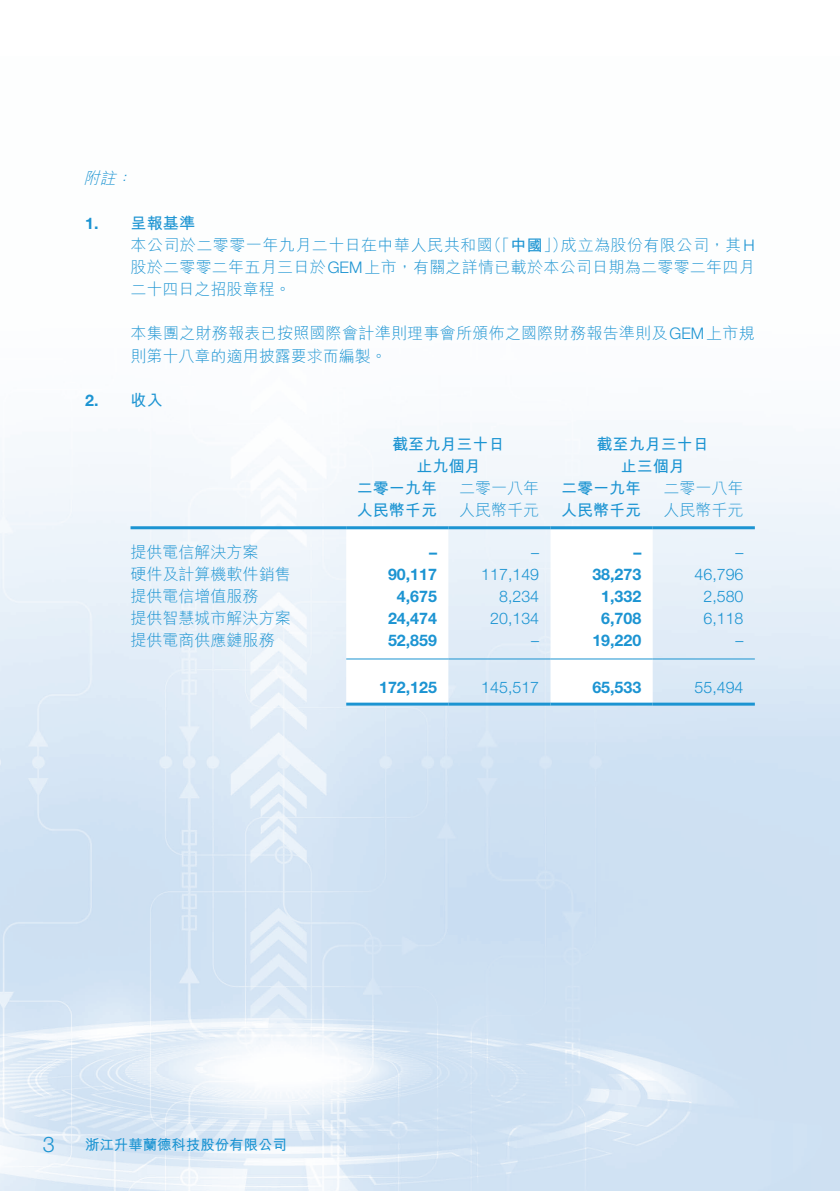
<style>
.page{position:relative;width:840px;height:1191px;background:#fff}
.page>*{position:absolute;margin:0;border:0;box-sizing:border-box;transform-origin:0 0}
.t1{font:300 21.6px "Helvetica Neue LT Std";color:#1c94d2}
.t2{font:300 16px/22px "M Hei HK";letter-spacing:.015em;color:#1c94d2}
.t3{font:700 16px "Helvetica Neue LT Std";color:#1c94d2}
.t4{font:300 16px "Helvetica Neue LT Std";color:#1c94d2}
.t5{font:700 16px/22px "M Hei HK";color:#1c94d2;text-align:center}
.t6{font:italic 300 16px "M Hei HK";color:#1c94d2}
.t7{font:700 14.4px "M Hei HK";color:#1c94d2}
.s1{font-weight:700}
.s2{font-family:"Helvetica Neue LT Std"}
</style>
<div class="page">
<img style="left:0;top:434px;width:839px;height:757px">
<svg style="left:346px;top:529px;width:306px;height:173px"></svg>
<hr style="left:130px;top:526px;width:216px;height:3px;background:#1c94d2">
<hr style="left:346px;top:526px;width:102px;height:3px;background:#1c94d2">
<hr style="left:448px;top:526px;width:102px;height:3px;background:#1c94d2">
<hr style="left:550px;top:526px;width:102px;height:3px;background:#1c94d2">
<hr style="left:652px;top:526px;width:102px;height:3px;background:#1c94d2">
<hr style="left:346px;top:658px;width:102px;height:1px;background:#1c94d2">
<hr style="left:448px;top:658px;width:102px;height:1px;background:#1c94d2">
<hr style="left:550px;top:658px;width:102px;height:1px;background:#1c94d2">
<hr style="left:652px;top:658px;width:102px;height:1px;background:#1c94d2">
<hr style="left:346px;top:702px;width:102px;height:3px;background:#1c94d2">
<hr style="left:448px;top:702px;width:102px;height:3px;background:#1c94d2">
<hr style="left:550px;top:702px;width:102px;height:3px;background:#1c94d2">
<hr style="left:652px;top:702px;width:102px;height:3px;background:#1c94d2">
<p class="t6" style="left:83px;top:167px;width:39px">附註</p>
<p class="t6" style="left:115px;top:167px;width:23px">：</p>
<p class="t3" style="left:85px;top:214px;width:15px">1.</p>
<p class="t3" style="left:85px;top:390px;width:15px">2.</p>
<p class="t5" style="left:130px;top:211px;width:66px">呈報基準</p>
<p class="t2" style="left:485px;top:234px;width:83px">（「<span class="s1">中國</span>」）</p>
<p class="t2" style="left:130px;top:234px;width:625px">本公司於二零零一年九月二十日在中華人民共和國<br>股於二零零二年五月三日於<span class="s2">GEM</span>上市，有關之詳情已載於本公司日期為二零零二年四月二十四日之招股章程。</p>
<p class="t2" style="left:130px;top:322px;width:625px">本集團之財務報表已按照國際會計準則理事會所頒佈之國際財務報告準則及<span class="s2">GEM</span>上市規則第十八章的適用披露要求而編製。</p>
<p class="t5" style="left:130px;top:387px;width:34px">收入</p>
<p class="t2" style="left:561px;top:234px;width:195px">成立為股份有限公司，其<span class="s2">H</span></p>
<p class="t5" style="left:392px;top:431px;width:113px">截至九月三十日止九個月</p>
<p class="t5" style="left:596px;top:431px;width:113px">截至九月三十日止三個月</p>
<p class="t2" style="left:663px;top:476px;width:81px">二零一八年</p>
<p class="t2" style="left:459px;top:476px;width:82px">二零一八年</p>
<p class="t5" style="left:357px;top:475px;width:81px">二零一九年</p>
<p class="t5" style="left:561px;top:475px;width:81px">二零一九年</p>
<p class="t5" style="left:357px;top:497px;width:81px">人民幣千元</p>
<p class="t2" style="left:459px;top:498px;width:82px">人民幣千元</p>
<p class="t5" style="left:561px;top:497px;width:81px">人民幣千元</p>
<p class="t2" style="left:663px;top:498px;width:81px">人民幣千元</p>
<p class="t2" style="left:130px;top:540px;width:130px">提供電信解決方案</p>
<p class="t3" style="left:429px;top:542px;width:9px">–</p>
<p class="t4" style="left:531px;top:542px;width:9px">–</p>
<p class="t3" style="left:633px;top:542px;width:9px">–</p>
<p class="t4" style="left:735px;top:542px;width:9px">–</p>
<p class="t2" style="left:130px;top:562px;width:162px">硬件及計算機軟件銷售</p>
<p class="t3" style="left:388px;top:564px;width:50px">90,117</p>
<p class="t4" style="left:481px;top:564px;width:59px">117,149</p>
<p class="t3" style="left:592px;top:564px;width:50px">38,273</p>
<p class="t4" style="left:694px;top:564px;width:50px">46,796</p>
<p class="t2" style="left:130px;top:584px;width:130px">提供電信增值服務</p>
<p class="t3" style="left:397px;top:586px;width:42px">4,675</p>
<p class="t4" style="left:499px;top:586px;width:42px">8,234</p>
<p class="t3" style="left:601px;top:586px;width:42px">1,332</p>
<p class="t4" style="left:703px;top:586px;width:42px">2,580</p>
<p class="t2" style="left:130px;top:606px;width:162px">提供智慧城市解決方案</p>
<p class="t3" style="left:388px;top:608px;width:50px">24,474</p>
<p class="t4" style="left:490px;top:608px;width:50px">20,134</p>
<p class="t3" style="left:601px;top:608px;width:42px">6,708</p>
<p class="t4" style="left:703px;top:608px;width:42px">6,118</p>
<p class="t2" style="left:130px;top:628px;width:146px">提供電商供應鏈服務</p>
<p class="t3" style="left:388px;top:630px;width:50px">52,859</p>
<p class="t4" style="left:531px;top:630px;width:9px">–</p>
<p class="t3" style="left:592px;top:630px;width:50px">19,220</p>
<p class="t4" style="left:735px;top:630px;width:9px">–</p>
<p class="t3" style="left:379px;top:677px;width:59px">172,125</p>
<p class="t4" style="left:481px;top:677px;width:59px">145,517</p>
<p class="t3" style="left:592px;top:677px;width:50px">65,533</p>
<p class="t4" style="left:694px;top:677px;width:50px">55,494</p>
<h1 class="t1" style="left:43px;top:1131px;width:14px">3</h1>
<p class="t7" style="left:85px;top:1134px;width:203px">浙江升華蘭德科技股份有限公司</p>
</div>
